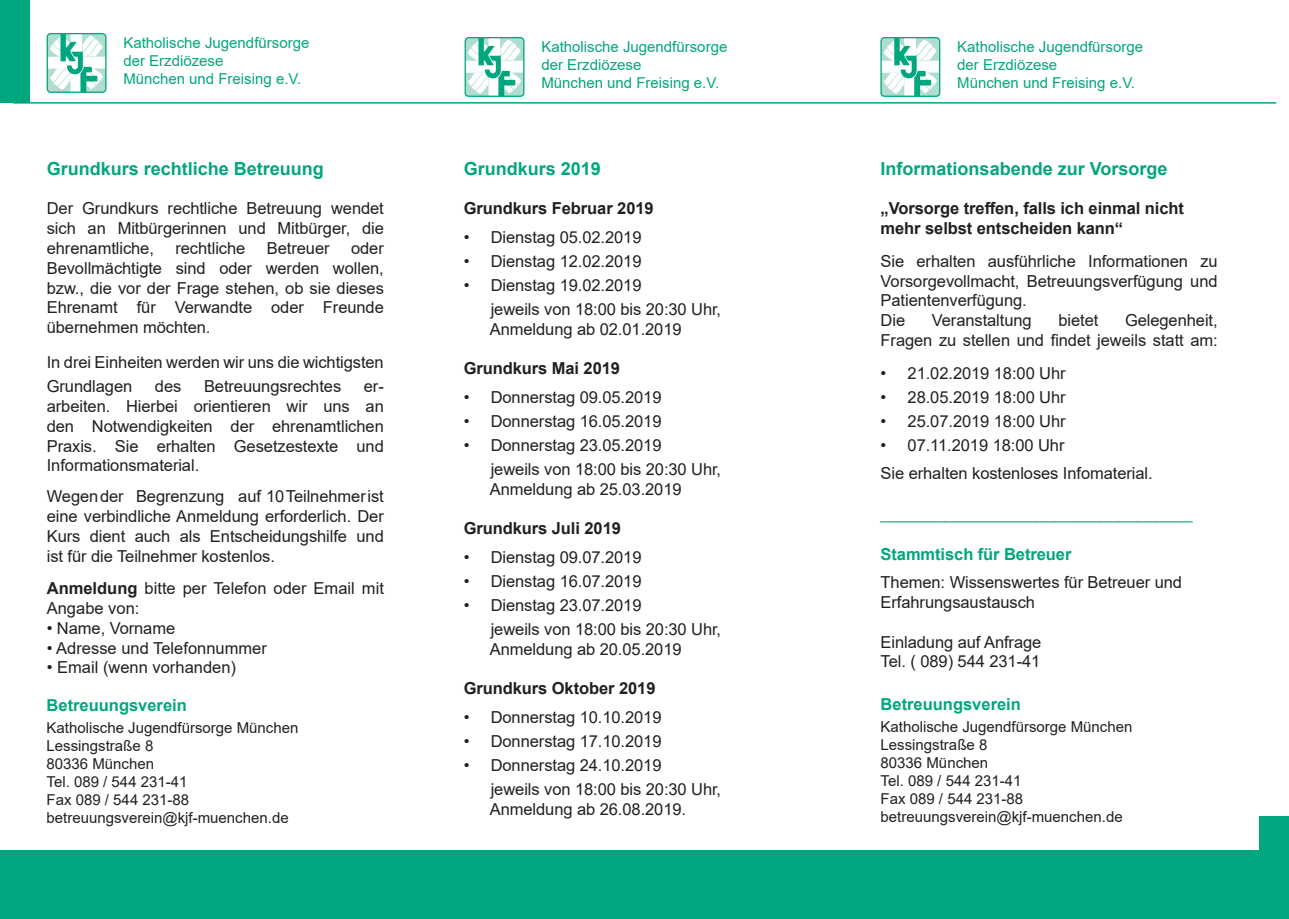
<style>
.page{position:relative;width:1289px;height:919px;background:#fff}
.page>*{position:absolute;margin:0;border:0;box-sizing:border-box;transform-origin:0 0}
.t1{font:700 18px "Arial";color:#00a77e}
.t2{font:16.5px/19.8px "Arial";letter-spacing:-.005em;color:#231f20}
.t3{font:700 16.5px/19.8px "Arial";letter-spacing:-.005em;color:#231f20}
.t4{font:700 16.5px "Arial";color:#00a77e}
.t5{font:16.5px "Arial";color:#00a77e}
.t6{font:15px/18px "Arial";color:#231f20}
.t7{font:15px/18px "Arial";color:#00a77e}
.s1{font-weight:700}
</style>
<div class="page">
<div style="left:0;top:850px;width:1288px;height:68px;background:#00a77e"></div>
<div style="left:1259px;top:816px;width:29px;height:102px;background:#00a77e"></div>
<div style="left:0;top:0;width:30px;height:102px;background:#00a77e"></div>
<hr style="left:13px;top:102px;width:1263px;height:2px;background:#00a77e">
<svg style="left:47px;top:33px;width:59px;height:59px"></svg>
<div style="left:47px;top:33px;width:59px;height:59px;border:1px solid #00a77e;border-radius:3px"></div>
<svg style="left:465px;top:37px;width:58px;height:59px"></svg>
<div style="left:465px;top:37px;width:59px;height:60px;border:1px solid #00a77e;border-radius:3px"></div>
<svg style="left:882px;top:37px;width:57px;height:58px"></svg>
<div style="left:880px;top:37px;width:60px;height:60px;border:1px solid #00a77e;border-radius:3px"></div>
<p class="t7" style="left:123px;top:34px;width:187px">Katholische Jugendfürsorge der Erzdiözese<br>München und Freising e.V.</p>
<p class="t7" style="left:541px;top:38px;width:187px">Katholische Jugendfürsorge der Erzdiözese<br>München und Freising e.V.</p>
<p class="t7" style="left:957px;top:38px;width:187px">Katholische Jugendfürsorge der Erzdiözese<br>München und Freising e.V.</p>
<p class="t1" style="left:47px;top:156px;width:279px">Grundkurs rechtliche Betreuung</p>
<p class="t2" style="left:47px;top:198px;width:338px;text-align:justify">Der Grundkurs rechtliche Betreuung wendet sich an Mitbürgerinnen und Mitbürger, die ehrenamtliche,</p>
<p class="t2" style="left:47px;top:238px;width:338px;text-align:justify;text-indent:304px">oder Bevollmächtigte sind oder werden wollen, bzw., die vor der Frage stehen, ob sie dieses Ehrenamt für Verwandte oder Freunde übernehmen möchten.</p>
<p class="t2" style="left:47px;top:350px;width:338px;line-height:24px">In drei Einheiten werden wir uns die wichtigsten<br>Grundlagen</p>
<p class="t2" style="left:175px;top:238px;width:71px">rechtliche</p>
<p class="t2" style="left:267px;top:238px;width:64px">Betreuer</p>
<p class="t2" style="left:155px;top:376px;width:28px">des</p>
<p class="t2" style="left:204px;top:376px;width:139px">Betreuungsrechtes</p>
<p class="t2" style="left:47px;top:376px;width:338px;text-align:justify;text-indent:317px">er&shy;arbeiten. Hierbei orientieren wir uns an den Notwendigkeiten der ehrenamtlichen Praxis. Sie erhalten Gesetzestexte und Informationsmaterial.</p>
<p class="t2" style="left:47px;top:486px;width:338px;text-align:justify">Wegen der Begrenzung auf 10 Teilnehmer ist eine verbindliche Anmeldung erforderlich. Der Kurs dient auch als Entscheidungshilfe und ist für die Teilnehmer kostenlos.</p>
<p class="t2" style="left:47px;top:578px;width:338px"><span class="s1">Anmeldung</span> bitte per Telefon oder Email mit<br>Angabe von:</p>
<p class="t2" style="left:47px;top:618px;width:130px">• Name, Vorname</p>
<p class="t2" style="left:47px;top:637px;width:222px">• Adresse und Telefonnummer</p>
<p class="t2" style="left:47px;top:657px;width:191px">• Email (wenn vorhanden)</p>
<p class="t4" style="left:47px;top:693px;width:142px">Betreuungsverein</p>
<p class="t6" style="left:47px;top:718px;width:253px">Katholische Jugendfürsorge München<br>Lessingstraße 8<br>80336 München<br>Tel. 089 / 544 231-41<br>Fax 089 / 544 231-88 betreuungsverein@kjf-muenchen.de</p>
<p class="t1" style="left:463px;top:156px;width:139px">Grundkurs 2019</p>
<p class="t3" style="left:463px;top:199px;width:191px">Grundkurs Februar 2019</p>
<p class="t2" style="left:463px;top:227px;width:179px">• Dienstag 05.02.2019</p>
<p class="t2" style="left:463px;top:251px;width:179px">• Dienstag 12.02.2019</p>
<p class="t2" style="left:490px;top:273px;width:232px;line-height:24px;text-indent:-27px">• Dienstag 19.02.2019<br>jeweils von 18:00 bis 20:30 Uhr,</p>
<p class="t2" style="left:490px;top:319px;width:193px">Anmeldung ab 02.01.2019</p>
<p class="t3" style="left:463px;top:359px;width:158px">Grundkurs Mai 2019</p>
<p class="t2" style="left:463px;top:387px;width:199px">• Donnerstag 09.05.2019</p>
<p class="t2" style="left:463px;top:411px;width:199px">• Donnerstag 16.05.2019</p>
<p class="t2" style="left:490px;top:433px;width:232px;line-height:24px;text-indent:-27px">• Donnerstag 23.05.2019<br>jeweils von 18:00 bis 20:30 Uhr,</p>
<p class="t2" style="left:490px;top:479px;width:193px">Anmeldung ab 25.03.2019</p>
<p class="t3" style="left:463px;top:519px;width:159px">Grundkurs Juli 2019</p>
<p class="t2" style="left:463px;top:547px;width:179px">• Dienstag 09.07.2019</p>
<p class="t2" style="left:463px;top:571px;width:179px">• Dienstag 16.07.2019</p>
<p class="t2" style="left:490px;top:593px;width:232px;line-height:24px;text-indent:-27px">• Dienstag 23.07.2019<br>jeweils von 18:00 bis 20:30 Uhr,</p>
<p class="t2" style="left:490px;top:638px;width:193px">Anmeldung ab 20.05.2019</p>
<p class="t3" style="left:463px;top:678px;width:193px">Grundkurs Oktober 2019</p>
<p class="t2" style="left:463px;top:706px;width:199px">• Donnerstag 10.10.2019</p>
<p class="t2" style="left:463px;top:730px;width:199px">• Donnerstag 17.10.2019</p>
<p class="t2" style="left:490px;top:752px;width:232px;line-height:24px;text-indent:-27px">• Donnerstag 24.10.2019<br>jeweils von 18:00 bis 20:30 Uhr,</p>
<p class="t2" style="left:490px;top:798px;width:198px">Anmeldung ab 26.08.2019.</p>
<p class="t1" style="left:880px;top:156px;width:288px">Informationsabende zur Vorsorge</p>
<p class="t3" style="left:880px;top:199px;width:305px">„Vorsorge treffen, falls ich einmal nicht mehr selbst entscheiden kann“</p>
<p class="t2" style="left:880px;top:251px;width:338px">Sie erhalten ausführliche Informationen zu<br>Vorsorgevollmacht, Betreuungsverfügung und<br>Patientenverfügung.<br>Die</p>
<p class="t2" style="left:880px;top:310px;width:338px;text-align:right">Gelegenheit,<br>Fragen zu stellen und findet jeweils statt am:</p>
<p class="t2" style="left:880px;top:363px;width:187px">• 21.02.2019 18:00 Uhr</p>
<p class="t2" style="left:880px;top:387px;width:187px">• 28.05.2019 18:00 Uhr</p>
<p class="t2" style="left:880px;top:411px;width:187px">• 25.07.2019 18:00 Uhr</p>
<p class="t2" style="left:880px;top:430px;width:274px;line-height:28.3px">• 07.11.2019 18:00 Uhr<br>Sie erhalten kostenloses Infomaterial.</p>
<p class="t2" style="left:931px;top:310px;width:101px">Veranstaltung</p>
<p class="t2" style="left:1058px;top:310px;width:41px">bietet</p>
<p class="t5" style="left:880px;top:501px;width:313px">__________________________________</p>
<p class="t4" style="left:880px;top:542px;width:192px">Stammtisch für Betreuer</p>
<p class="t2" style="left:880px;top:572px;width:303px">Themen: Wissenswertes für Betreuer und<br>Erfahrungsaustausch</p>
<p class="t2" style="left:880px;top:631px;width:162px">Einladung auf Anfrage<br>Tel. ( 089) 544 231-41</p>
<p class="t4" style="left:880px;top:692px;width:142px">Betreuungsverein</p>
<p class="t6" style="left:880px;top:717px;width:253px">Katholische Jugendfürsorge München<br>Lessingstraße 8<br>80336 München<br>Tel. 089 / 544 231-41<br>Fax 089 / 544 231-88 betreuungsverein@kjf-muenchen.de</p>
</div>
